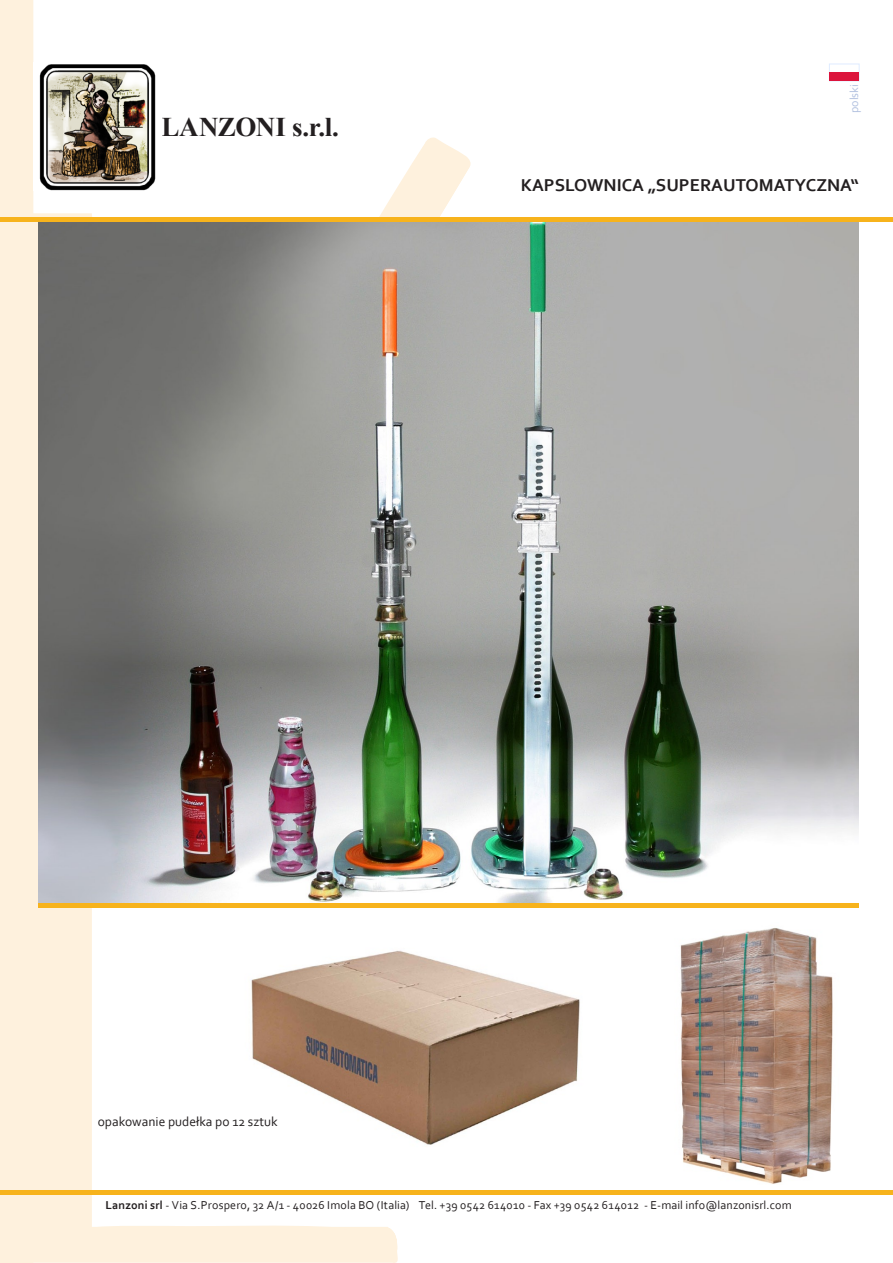
<style>
.page{position:relative;width:893px;height:1263px;background:#fff}
.page>*{position:absolute;margin:0;border:0;box-sizing:border-box;transform-origin:0 0}
.t1{font:700 27px "Times New Roman";letter-spacing:-.005em;color:#231f20}
.t2{font:700 18px "Corbel";color:#231f20}
.t3{font:13.5px "Corbel";color:#231f20}
.t4{font:12px "Corbel";letter-spacing:.015em;color:#231f20}
.t5{font:12px "Corbel";color:#b1c0df}
.s1{font-weight:700}
</style>
<div class="page">
<div style="left:25px;top:213px;width:67px;height:1021px;background:#fef1dd"></div>
<svg style="left:379px;top:139px;width:92px;height:78px"></svg>
<svg style="left:33px;top:907px;width:368px;height:356px"></svg>
<div style="left:78px;top:1229px;width:90px;height:7px;background:#fef1dd"></div>
<div style="left:0;top:0;width:33px;height:1263px;background:#fef1dd"></div>
<img style="left:39px;top:64px;width:117px;height:126px">
<div style="left:829px;top:64px;width:30px;height:17px;background:#fff;border:1px solid #dfecff"></div>
<div style="left:830px;top:72px;width:29px;height:9px;background:#dc143c"></div>
<img style="left:680px;top:928px;width:153px;height:256px">
<img style="left:238px;top:941px;width:342px;height:211px">
<img style="left:38px;top:222px;width:821px;height:681px">
<div style="left:0;top:217px;width:893px;height:5px;background:#f7b31c"></div>
<hr style="left:0;top:1190px;width:893px;height:4px;background:#f7b31c">
<hr style="left:38px;top:903px;width:821px;height:4px;background:#f7b31c">
<h1 class="t1" style="left:161px;top:108px;width:179px">LANZONI s.r.l.</h1>
<p class="t5" style="left:847px;top:113px;width:31px;rotate:-90deg">polski</p>
<h2 class="t2" style="left:521px;top:174px;width:340px">KAPSLOWNICA „SUPERAUTOMATYCZNA“</h2>
<p class="t3" style="left:98px;top:1113px;width:181px">opakowanie pudełka po 12 sztuk</p>
<p class="t4" style="left:106px;top:1197px;width:688px"><span class="s1">Lanzoni srl</span> - Via S.Prospero, 32 A/1 - 40026 Imola BO (Italia) Tel. +39 0542 614010 - Fax +39 0542 614012 - E-mail info@lanzonisrl.com</p>
</div>
